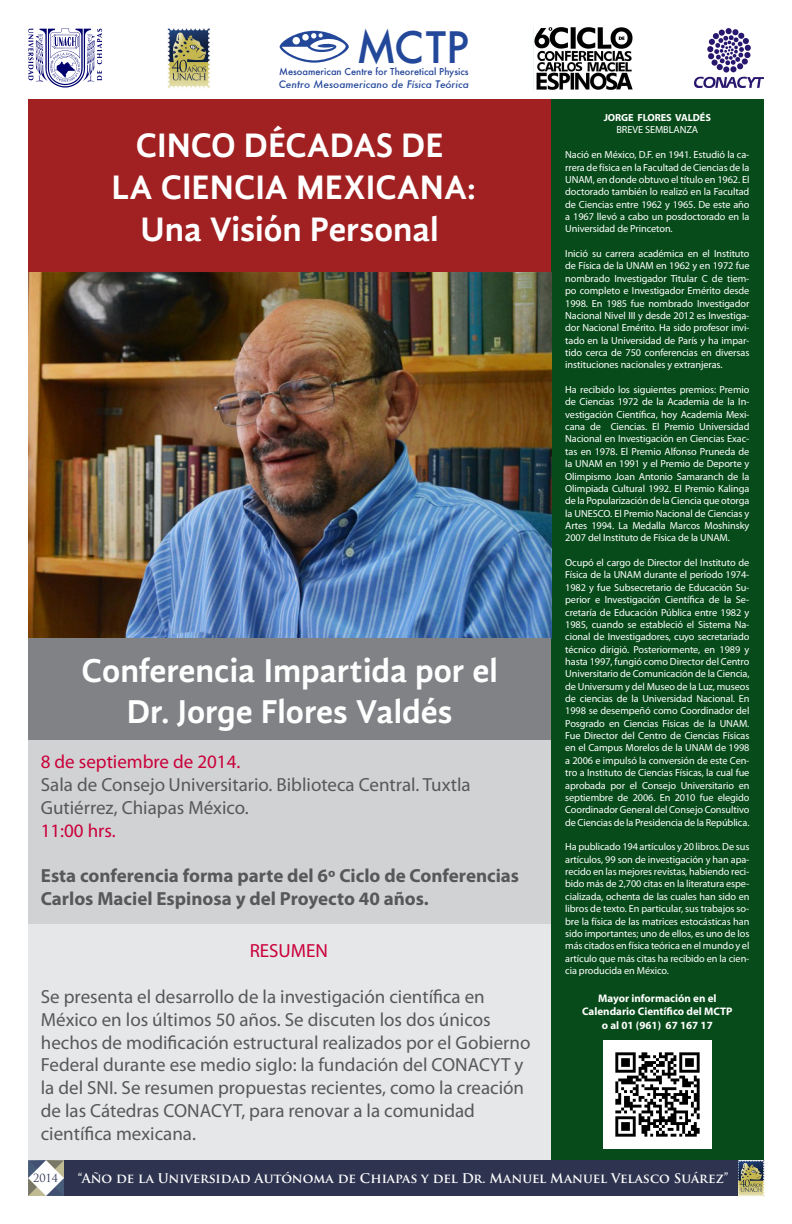
<style>
.page{position:relative;width:792px;height:1224px;background:#fff}
.page>*{position:absolute;margin:0;border:0;box-sizing:border-box;transform-origin:0 0}
.t1{font:500 42.3px "Futura";color:#23489a}
.t2{font:700 35px "Gandhi Sans";color:#fff}
.t3{font:700 34px "Gandhi Sans";color:#fff}
.t4{font:19px/22.8px "Myriad Pro";color:#57585a}
.t5{font:700 19px/22.8px "Myriad Pro";color:#57585a}
.t6{font:19px "Myriad Pro";color:#ca003a}
.t7{font:700 13px "Trajan Pro";color:#fff}
.t8{font:700 11px "Myriad Pro";color:#fff}
.t9{font:11px "Trajan Pro";color:#2e3450}
.t10{font:10.3px/12.4px "Myriad Pro";letter-spacing:-.01em;color:#fff;text-align:justify}
.t11{font:700 10.3px "Myriad Pro";letter-spacing:-.01em;color:#fff}
.t12{font:italic 500 10.2px "Futura";color:#23489a}
.t13{font:500 9.3px "Futura";color:#26469a}
</style>
<div class="page">
<div style="left:28px;top:924px;width:523px;height:272px;background:#e6e7e9"></div>
<div style="left:28px;top:740px;width:523px;height:184px;background:#d1d2d4"></div>
<div style="left:28px;top:99px;width:523px;height:173px;background:#a12021"></div>
<div style="left:551px;top:99px;width:213px;height:1097px;background:#064b19"></div>
<svg style="left:280px;top:31px;width:69px;height:32px"></svg>
<img style="left:167px;top:29px;width:43px;height:59px">
<svg style="left:28px;top:28px;width:74px;height:60px"></svg>
<img style="left:695px;top:28px;width:69px;height:59px">
<img style="left:603px;top:1040px;width:109px;height:108px">
<img style="left:28px;top:272px;width:523px;height:366px">
<div style="left:28px;top:638px;width:523px;height:102px;background:#808285"></div>
<div style="left:28px;top:1160px;width:736px;height:36px;background:#2e3450"></div>
<img style="left:738px;top:1160px;width:26px;height:36px">
<img style="left:28px;top:1160px;width:35px;height:36px">
<img style="left:534px;top:27px;width:99px;height:63px">
<h1 class="t1" style="left:356px;top:18px;width:114px">MCTP</h1>
<p class="t12" style="left:279px;top:77px;width:192px">Centro Mesoamericano de Física Teórica</p>
<p class="t13" style="left:279px;top:65px;width:191px">Mesoamerican Centre for Theoretical Physics</p>
<p class="t2" style="left:136px;top:125px;width:309px">CINCO DÉCADAS DE</p>
<p class="t2" style="left:112px;top:167px;width:366px">LA CIENCIA MEXICANA:</p>
<p class="t2" style="left:141px;top:209px;width:300px">Una Visión Personal</p>
<p class="t3" style="left:81px;top:651px;width:418px">Conferencia Impartida por el</p>
<p class="t3" style="left:127px;top:691px;width:327px">Dr. Jorge Flores Valdés</p>
<p class="t6" style="left:41px;top:750px;width:201px">8 de septiembre de 2014.</p>
<p class="t4" style="left:41px;top:773px;width:431px">Sala de Consejo Universitario. Biblioteca Central. Tuxtla<br>Gutiérrez, Chiapas México.</p>
<p class="t6" style="left:41px;top:819px;width:76px">11:00 hrs.</p>
<p class="t5" style="left:41px;top:864px;width:480px">Esta conferencia forma parte del 6º Ciclo de Conferencias<br>Carlos Maciel Espinosa y del Proyecto 40 años.</p>
<p class="t6" style="left:250px;top:939px;width:80px">RESUMEN</p>
<p class="t4" style="left:41px;top:985px;width:491px">Se presenta el desarrollo de la investigación científica en México en los últimos 50 años. Se discuten los dos únicos hechos de modificación estructural realizados por el Gobierno Federal durante ese medio siglo: la fundación del CONACYT y la del SNI. Se resumen propuestas recientes, como la creación de las Cátedras CONACYT, para renovar a la comunidad científica mexicana.</p>
<p class="t11" style="left:604px;top:111px;width:109px">JORGE FLORES VALDÉS</p>
<p class="t10" style="left:616px;top:124px;width:83px">BREVE SEMBLANZA</p>
<p class="t10" style="left:565px;top:148px;width:186px">Nació en México, D.F. en 1941. Estudió la ca&shy;rrera de física en la Facultad de Ciencias de la UNAM, en donde obtuvo el título en 1962. El doctorado también lo realizó en la Facultad de Ciencias entre 1962 y 1965. De este año a 1967 llevó a cabo un posdoctorado en la Universidad de Princeton.</p>
<p class="t10" style="left:565px;top:247px;width:186px">Inició su carrera académica en el Instituto de Física de la UNAM en 1962 y en 1972 fue nombrado Investigador Titular C de tiem&shy;po completo e Investigador Emérito desde 1998. En 1985 fue nombrado Investigador Nacional Nivel III y desde 2012 es Investiga&shy;dor Nacional Emérito. Ha sido profesor invi&shy;tado en la Universidad de París y ha impar&shy;tido cerca de 750 conferencias en diversas instituciones nacionales y extranjeras.</p>
<p class="t10" style="left:565px;top:383px;width:186px">Ha recibido los siguientes premios: Premio de Ciencias 1972 de la Academia de la In&shy;vestigación Científica, hoy Academia Mexi&shy;cana de Ciencias. El Premio Universidad Nacional en Investigación en Ciencias Exac&shy;tas en 1978. El Premio Alfonso Pruneda de la UNAM en 1991 y el Premio de Deporte y Olimpismo Joan Antonio Samaranch de la Olimpiada Cultural 1992. El Premio Kalinga de la Popularización de la Ciencia que otorga la UNESCO. El Premio Nacional de Ciencias y Artes 1994. La Medalla Marcos Moshinsky 2007 del Instituto de Física de la UNAM.</p>
<p class="t10" style="left:565px;top:556px;width:186px">Ocupó el cargo de Director del Instituto de Física de la UNAM durante el período 1974- 1982 y fue Subsecretario de Educación Su&shy;perior e Investigación Científica de la Se&shy;cretaría de Educación Pública entre 1982 y 1985, cuando se estableció el Sistema Na&shy;cional de Investigadores, cuyo secretariado técnico dirigió. Posteriormente, en 1989 y hasta 1997, fungió como Director del Centro Universitario de Comunicación de la Ciencia, de Universum y del Museo de la Luz, museos de ciencias de la Universidad Nacional. En 1998 se desempeñó como Coordinador del Posgrado en Ciencias Físicas de la UNAM.<br>Fue Director del Centro de Ciencias Físicas en el Campus Morelos de la UNAM de 1998 a 2006 e impulsó la conversión de este Cen&shy;tro a Instituto de Ciencias Físicas, la cual fue aprobada por el Consejo Universitario en septiembre de 2006. En 2010 fue elegido Coordinador General del Consejo Consultivo de Ciencias de la Presidencia de la República.</p>
<p class="t10" style="left:565px;top:841px;width:186px">Ha publicado 194 artículos y 20 libros. De sus artículos, 99 son de investigación y han apa&shy;recido en las mejores revistas, habiendo reci&shy;bido más de 2,700 citas en la literatura espe&shy;cializada, ochenta de las cuales han sido en libros de texto. En particular, sus trabajos so&shy;bre la física de las matrices estocásticas han sido importantes; uno de ellos, es uno de los más citados en física teórica en el mundo y el artículo que más citas ha recibido en la cien&shy;cia producida en México.</p>
<p class="t8" style="left:598px;top:991px;width:120px">Mayor información en el</p>
<p class="t8" style="left:582px;top:1004px;width:152px">Calendario Científico del MCTP</p>
<p class="t8" style="left:602px;top:1018px;width:112px">o al 01 (961) 67 167 17</p>
<p class="t9" style="left:33px;top:1171px;width:27px">2014</p>
<p class="t7" style="left:78px;top:1170px;width:652px">“Año de la Universidad Autónoma de Chiapas y del Dr. Manuel Manuel Velasco Suárez”</p>
</div>
